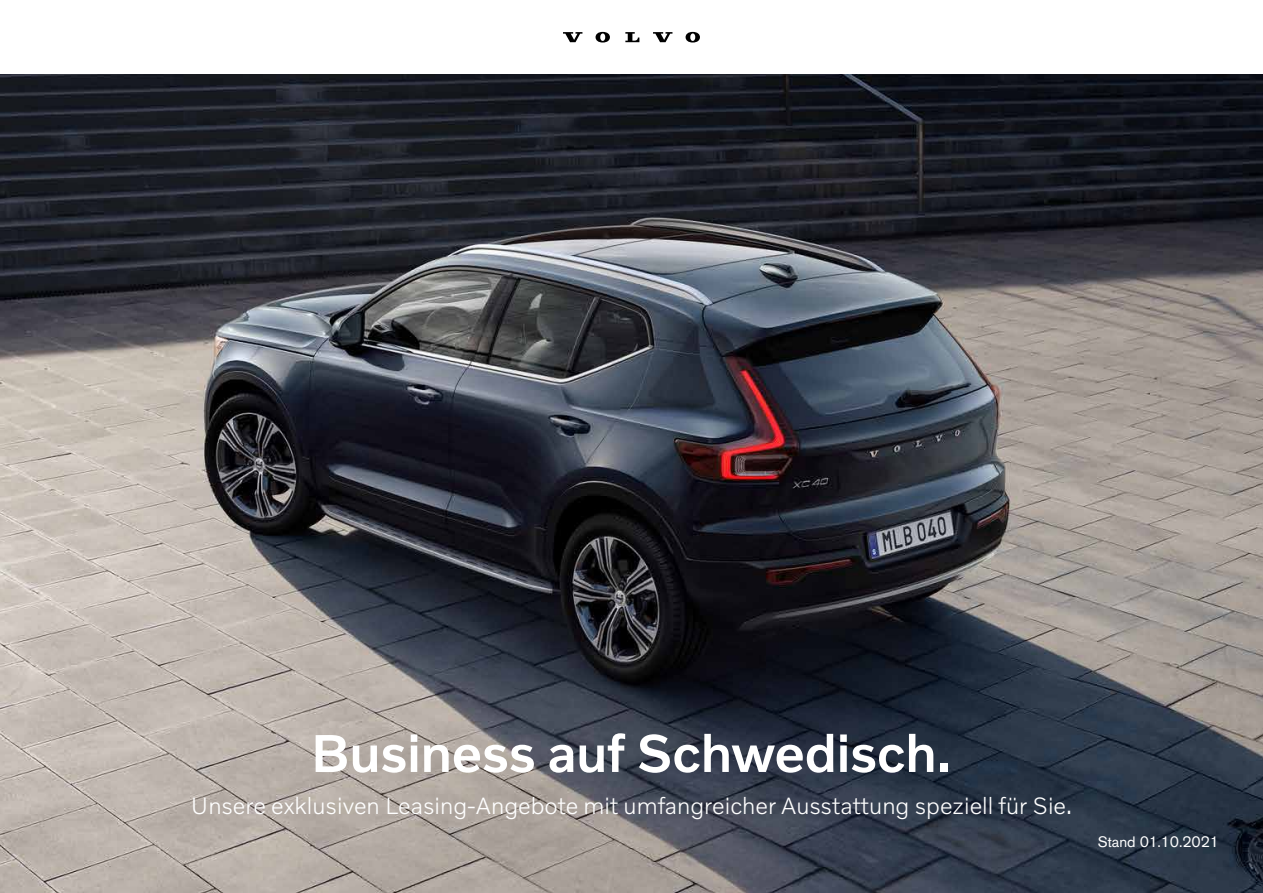
<style>
.page{position:relative;width:1263px;height:893px;background:#fff}
.page>*{position:absolute;margin:0;border:0;box-sizing:border-box;transform-origin:0 0}
.t1{font:500 54px "Volvo Novum";letter-spacing:-.01em;color:#fff}
.t2{font:300 24px "Volvo Novum";color:#fff}
.t3{font:15px "Volvo Sans Pro";color:#fff}
</style>
<div class="page">
<img style="left:0;top:74px;width:1263px;height:819px">
<svg style="left:563px;top:32px;width:19px;height:10px"></svg>
<svg style="left:625px;top:32px;width:14px;height:10px"></svg>
<svg style="left:595px;top:32px;width:15px;height:11px"></svg>
<svg style="left:653px;top:32px;width:19px;height:10px"></svg>
<svg style="left:685px;top:32px;width:15px;height:11px"></svg>
<h1 class="t1" style="left:311px;top:719px;width:643px">Business auf Schwedisch.</h1>
<p class="t2" style="left:191px;top:790px;width:883px">Unsere exklusiven Leasing-Angebote mit umfangreicher Ausstattung speziell für Sie.</p>
<p class="t3" style="left:1098px;top:832px;width:122px">Stand 01.10.2021</p>
</div>
